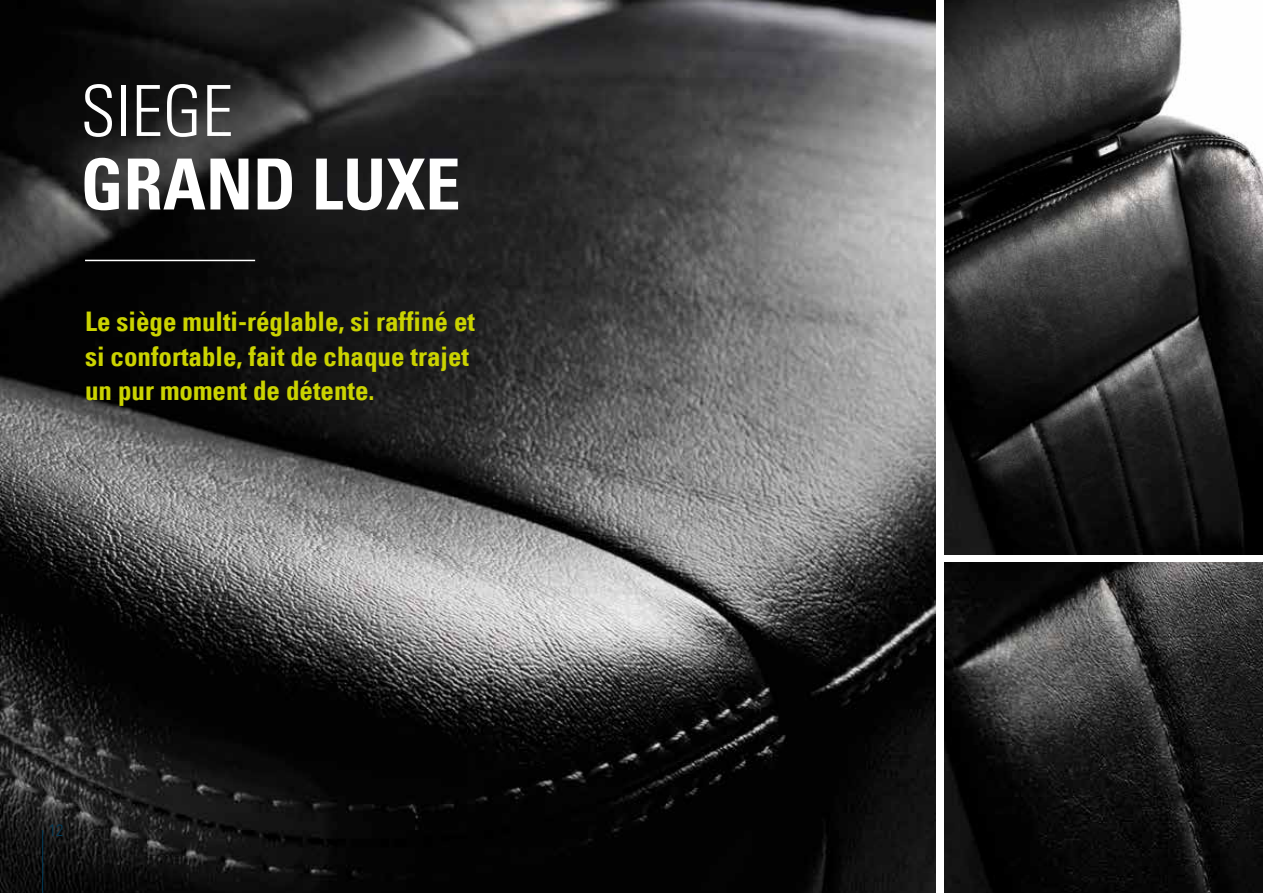
<style>
.page{position:relative;width:1263px;height:893px;background:#fff}
.page>*{position:absolute;margin:0;border:0;box-sizing:border-box;transform-origin:0 0}
.t1{font:70.5px "Univers Com 67 Bold Cond";color:#fff}
.t2{font:70.5px "Univers Com 47 Light Cond";color:#fff}
.t3{font:27px/34.5px "Univers Com 67 Bold Cond";color:#cbd300}
.t4{font:16.5px "Univers Com 47 Light Cond";color:#003b5a}
</style>
<div class="page">
<img style="left:0;top:0;width:936px;height:893px">
<img style="left:944px;top:0;width:319px;height:554px">
<img style="left:944px;top:563px;width:319px;height:330px">
<hr style="left:85px;top:260px;width:170px;height:1px;background:#fff">
<hr style="left:42px;top:830px;width:1px;height:63px;background:#003b5a">
<h1 class="t2" style="left:81px;top:69px;width:154px">SIEGE</h1>
<h1 class="t1" style="left:81px;top:141px;width:381px">GRAND LUXE</h1>
<p class="t3" style="left:85px;top:304px;width:392px">Le siège multi-réglable, si raffiné et si confortable, fait de chaque trajet un pur moment de détente.</p>
<p class="t4" style="left:49px;top:820px;width:16px">12</p>
</div>
